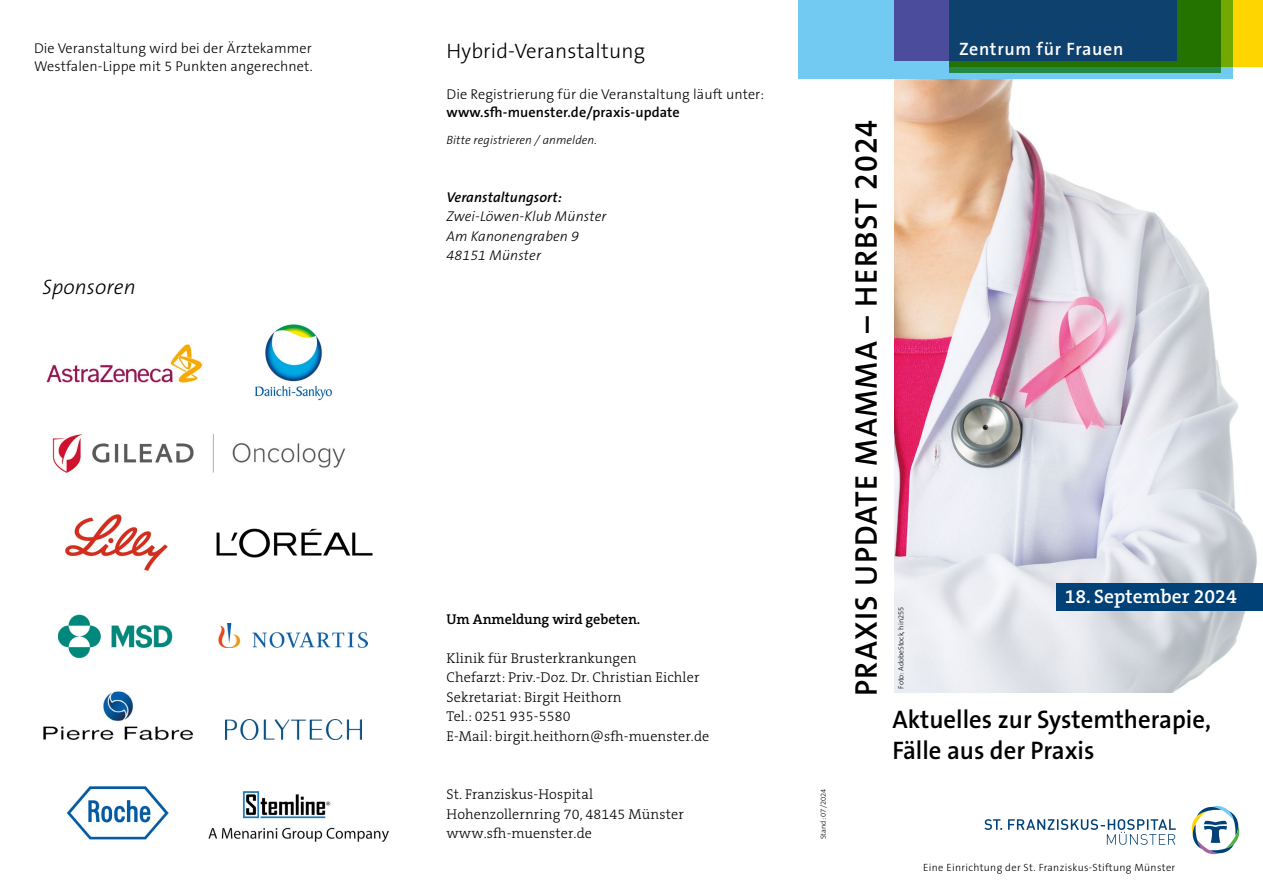
<style>
.page{position:relative;width:1263px;height:893px;background:#fff}
.page>*{position:absolute;margin:0;border:0;box-sizing:border-box;transform-origin:0 0}
.t1{font:600 31.5px "The Sans B W6";letter-spacing:.045em;color:#000}
.t2{font:600 25.5px/31.5px "The Sans B W6";color:#000}
.t3{font:300 21px "The Sans B W3";letter-spacing:.01em;color:#000}
.t4{font:italic 300 21px "The Sans B W3";letter-spacing:.01em;color:#000}
.t5{font:600 19.5px "The Serif B W6";color:#fff}
.t6{font:600 18px "The Sans B W6";letter-spacing:.04em;color:#fff}
.t7{font:300 14.25px/19.5px "The Serif B W3";letter-spacing:.01em;color:#000}
.t8{font:300 14.25px/18px "The Sans B W3";letter-spacing:.01em;color:#000}
.t9{font:italic 300 14.25px/19.5px "The Sans B W3";letter-spacing:.01em;color:#000}
.t10{font:600 14.25px "The Sans B W6";letter-spacing:.01em;color:#000}
.t11{font:600 14.25px "The Serif B W6";letter-spacing:-.005em;color:#000}
.t12{font:italic 600 14.25px "The Sans B W6";letter-spacing:.01em;color:#000}
.t13{font:italic 300 12px "The Sans B W3";letter-spacing:.01em;color:#000}
.t14{font:300 10.5px "The Sans B W3";letter-spacing:.03em;color:#000}
.t15{font:300 7.5px "The Sans B W3";color:#000}
</style>
<div class="page">
<img style="left:895px;top:78px;width:362px;height:615px">
<div style="left:798px;top:0;width:434px;height:78px;background:#72caf3"></div>
<svg style="left:1220px;top:0;width:43px;height:66px;background:#d2c600"></svg>
<svg style="left:949px;top:0;width:271px;height:72px;background:#227514"></svg>
<div style="left:895px;top:0;width:232px;height:60px;background:#4b4d9c"></div>
<div style="left:949px;top:0;width:227px;height:60px;background:#0f416f"></div>
<div style="left:1056px;top:583px;width:207px;height:28px;background:#004177"></div>
<svg style="left:984px;top:819px;width:192px;height:26px"></svg>
<svg style="left:1191px;top:806px;width:49px;height:49px"></svg>
<img style="left:226px;top:720px;width:136px;height:19px">
<img style="left:208px;top:791px;width:181px;height:51px">
<img style="left:67px;top:786px;width:101px;height:53px">
<img style="left:43px;top:691px;width:151px;height:49px">
<img style="left:216px;top:528px;width:157px;height:30px">
<img style="left:46px;top:344px;width:156px;height:39px">
<img style="left:57px;top:614px;width:116px;height:45px">
<img style="left:65px;top:514px;width:103px;height:57px">
<img style="left:255px;top:324px;width:78px;height:76px">
<img style="left:219px;top:623px;width:149px;height:24px">
<img style="left:52px;top:434px;width:294px;height:39px">
<p class="t8" style="left:34px;top:39px;width:280px">Die Veranstaltung wird bei der Ärztekammer<br>Westfalen-Lippe mit 5 Punkten angerechnet.</p>
<h3 class="t4" style="left:43px;top:274px;width:95px">Sponsoren</h3>
<h3 class="t3" style="left:446px;top:37px;width:200px">Hybrid-Veranstaltung</h3>
<p class="t8" style="left:446px;top:85px;width:319px">Die Registrierung für die Veranstaltung läuft unter:</p>
<p class="t10" style="left:446px;top:103px;width:235px">www.sfh-muenster.de/praxis-update</p>
<p class="t13" style="left:446px;top:132px;width:152px">Bitte registrieren / anmelden.</p>
<p class="t12" style="left:446px;top:188px;width:117px">Veranstaltungsort:</p>
<p class="t9" style="left:446px;top:207px;width:161px">Zwei-Löwen-Klub Münster<br>Am Kanonengraben 9<br>48151 Münster</p>
<p class="t11" style="left:446px;top:609px;width:195px">Um Anmeldung wird gebeten.</p>
<p class="t7" style="left:446px;top:648px;width:264px">Klinik für Brusterkrankungen<br>Chefarzt: Priv.-Doz. Dr. Christian Eichler Sekretariat: Birgit Heithorn<br>Tel.: 0251 935-5580<br>E-Mail: birgit.heithorn@sfh-muenster.de</p>
<p class="t7" style="left:446px;top:784px;width:239px">St. Franziskus-Hospital<br>Hohenzollernring 70, 48145 Münster www.sfh-muenster.de</p>
<p class="t15" style="left:818px;top:839px;width:52px;rotate:-90deg">Stand: 07/2024</p>
<p class="t6" style="left:959px;top:37px;width:166px">Zentrum für Frauen</p>
<h1 class="t1" style="left:846px;top:696px;width:578px;rotate:-90deg">PRAXIS UPDATE MAMMA – HERBST 2024</h1>
<p class="t15" style="left:896px;top:689px;width:84px;rotate:-90deg">Foto: AdobeStock, hin255</p>
<h3 class="t5" style="left:1065px;top:583px;width:173px">18. September 2024</h3>
<h2 class="t2" style="left:892px;top:703px;width:320px">Aktuelles zur Systemtherapie,<br>Fälle aus der Praxis</h2>
<p class="t14" style="left:923px;top:861px;width:254px">Eine Einrichtung der St. Franziskus-Stiftung Münster</p>
</div>
